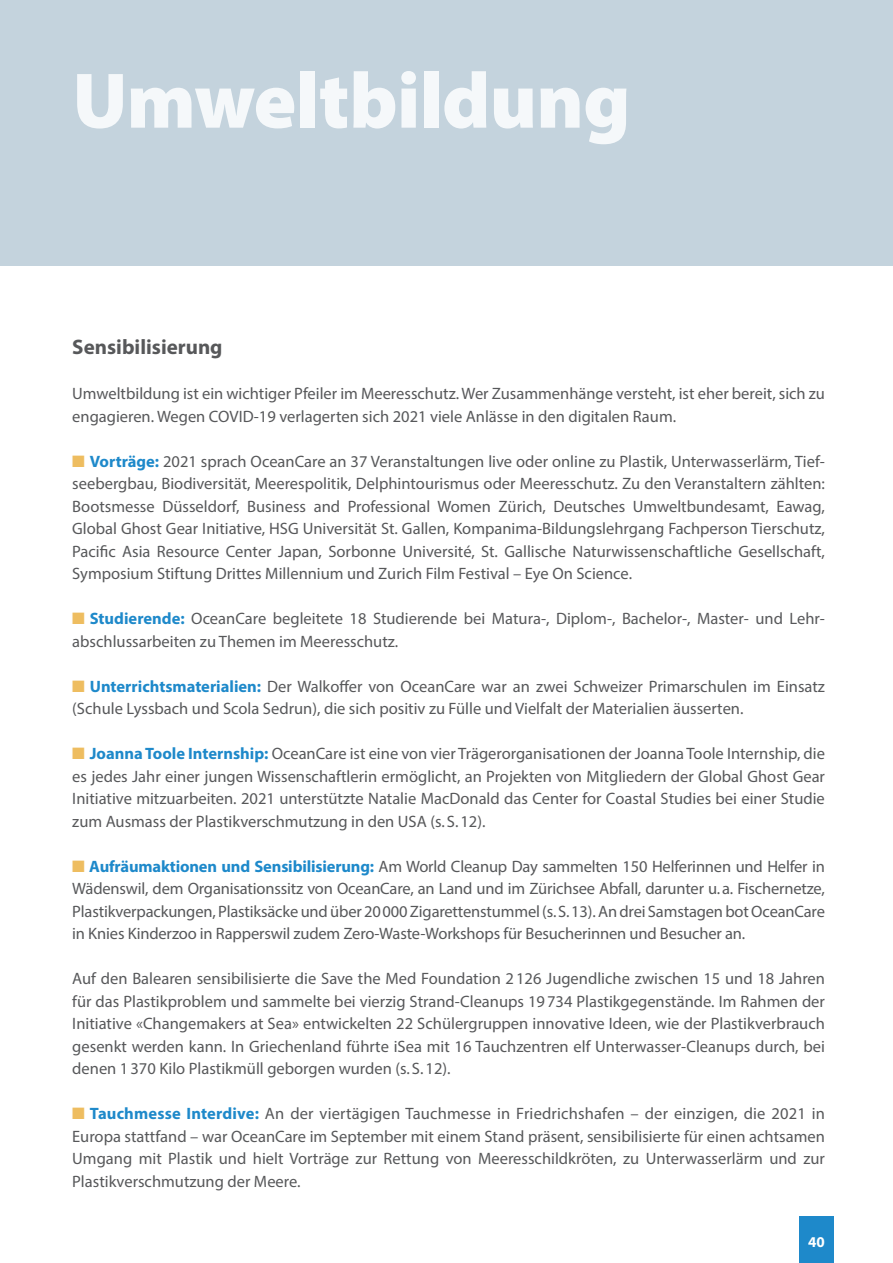
<style>
.page{position:relative;width:893px;height:1263px;background:#fff}
.page>*{position:absolute;margin:0;border:0;box-sizing:border-box;transform-origin:0 0}
.t1{font:900 79.5px "Myriad Pro";letter-spacing:-.01em;color:#f5f8fa}
.t2{font:700 21px "Myriad Pro";color:#57585a}
.t3{font:16.5px/22.5px "Myriad Pro";color:#57585a;text-align:justify}
.t4{font:700 15px "Myriad Pro";color:#fff}
.s1{color:#eebd60}
.s2{font-weight:700;color:#1e89ca}
</style>
<div class="page">
<div style="left:799px;top:1216px;width:34px;height:47px;background:#1e89ca"></div>
<div style="left:0;top:0;width:893px;height:266px;background:#c4d3dd"></div>
<h1 class="t1" style="left:72px;top:48px;width:560px">Umweltbildung</h1>
<p class="t2" style="left:72px;top:333px;width:152px">Sensibilisierung</p>
<p class="t3" style="left:72px;top:382px;width:754px">Umweltbildung ist ein wichtiger Pfeiler im Meeresschutz. Wer Zusammenhänge versteht, ist eher bereit, sich zu engagieren. Wegen COVID-19 verlagerten sich 2021 viele Anlässe in den digitalen Raum.</p>
<p class="t3" style="left:72px;top:450px;width:754px"><span class="s1">■</span> <span class="s2">Vorträge:</span> 2021 sprach OceanCare an 37 Veranstaltungen live oder online zu Plastik, Unterwasserlärm, Tief&shy;seebergbau, Biodiversität, Meerespolitik, Delphintourismus oder Meeresschutz. Zu den Veranstaltern zählten:<br>Bootsmesse Düsseldorf, Business and Professional Women Zürich, Deutsches Umweltbundesamt, Eawag, Global Ghost Gear Initiative, HSG Universität St. Gallen, Kompanima-Bildungslehrgang Fachperson Tierschutz, Pacific Asia Resource Center Japan, Sorbonne Université, St. Gallische Naturwissenschaftliche Gesellschaft, Symposium Stiftung Drittes Millennium und Zurich Film Festival – Eye On Science.</p>
<p class="t3" style="left:72px;top:607px;width:753px"><span class="s1">■</span> <span class="s2">Studierende:</span> OceanCare begleitete 18 Studierende bei Matura-, Diplom-, Bachelor-, Master- und Lehr&shy;abschlussarbeiten zu Themen im Meeresschutz.</p>
<p class="t3" style="left:72px;top:675px;width:754px"><span class="s1">■</span> <span class="s2">Unterrichtsmaterialien:</span> Der Walkoffer von OceanCare war an zwei Schweizer Primarschulen im Einsatz (Schule Lyssbach und Scola Sedrun), die sich positiv zu Fülle und Vielfalt der Materialien äusserten.</p>
<p class="t3" style="left:72px;top:742px;width:754px"><span class="s1">■</span> <span class="s2">Joanna Toole Internship:</span> OceanCare ist eine von vier Trägerorganisationen der Joanna Toole Internship, die es jedes Jahr einer jungen Wissenschaftlerin ermöglicht, an Projekten von Mitgliedern der Global Ghost Gear Initiative mitzuarbeiten. 2021 unterstützte Natalie MacDonald das Center for Coastal Studies bei einer Studie zum Ausmass der Plastikverschmutzung in den USA (s. S. 12).</p>
<p class="t3" style="left:72px;top:855px;width:754px"><span class="s1">■</span> <span class="s2">Aufräumaktionen und Sensibilisierung:</span> Am World Cleanup Day sammelten 150 Helferinnen und Helfer in Wädenswil, dem Organisationssitz von OceanCare, an Land und im Zürichsee Abfall, darunter u. a. Fischernetze, Plastikverpackungen, Plastiksäcke und über 20000 Zigarettenstummel (s. S. 13). An drei Samstagen bot OceanCare in Knies Kinderzoo in Rapperswil zudem Zero-Waste-Workshops für Besucherinnen und Besucher an.</p>
<p class="t3" style="left:72px;top:967px;width:754px">Auf den Balearen sensibilisierte die Save the Med Foundation 2126 Jugendliche zwischen 15 und 18 Jahren für das Plastikproblem und sammelte bei vierzig Strand-Cleanups 19734 Plastikgegenstände. Im Rahmen der Initiative «Changemakers at Sea» entwickelten 22 Schülergruppen innovative Ideen, wie der Plastikverbrauch gesenkt werden kann. In Griechenland führte iSea mit 16 Tauchzentren elf Unterwasser-Cleanups durch, bei denen 1370 Kilo Plastikmüll geborgen wurden (s. S. 12).</p>
<p class="t3" style="left:72px;top:1102px;width:754px"><span class="s1">■</span> <span class="s2">Tauchmesse Interdive:</span> An der viertägigen Tauchmesse in Friedrichshafen – der einzigen, die 2021 in Europa stattfand – war OceanCare im September mit einem Stand präsent, sensibilisierte für einen achtsamen Umgang mit Plastik und hielt Vorträge zur Rettung von Meeresschildkröten, zu Unterwasserlärm und zur Plastikverschmutzung der Meere.</p>
<p class="t4" style="left:808px;top:1232px;width:18px">40</p>
</div>
